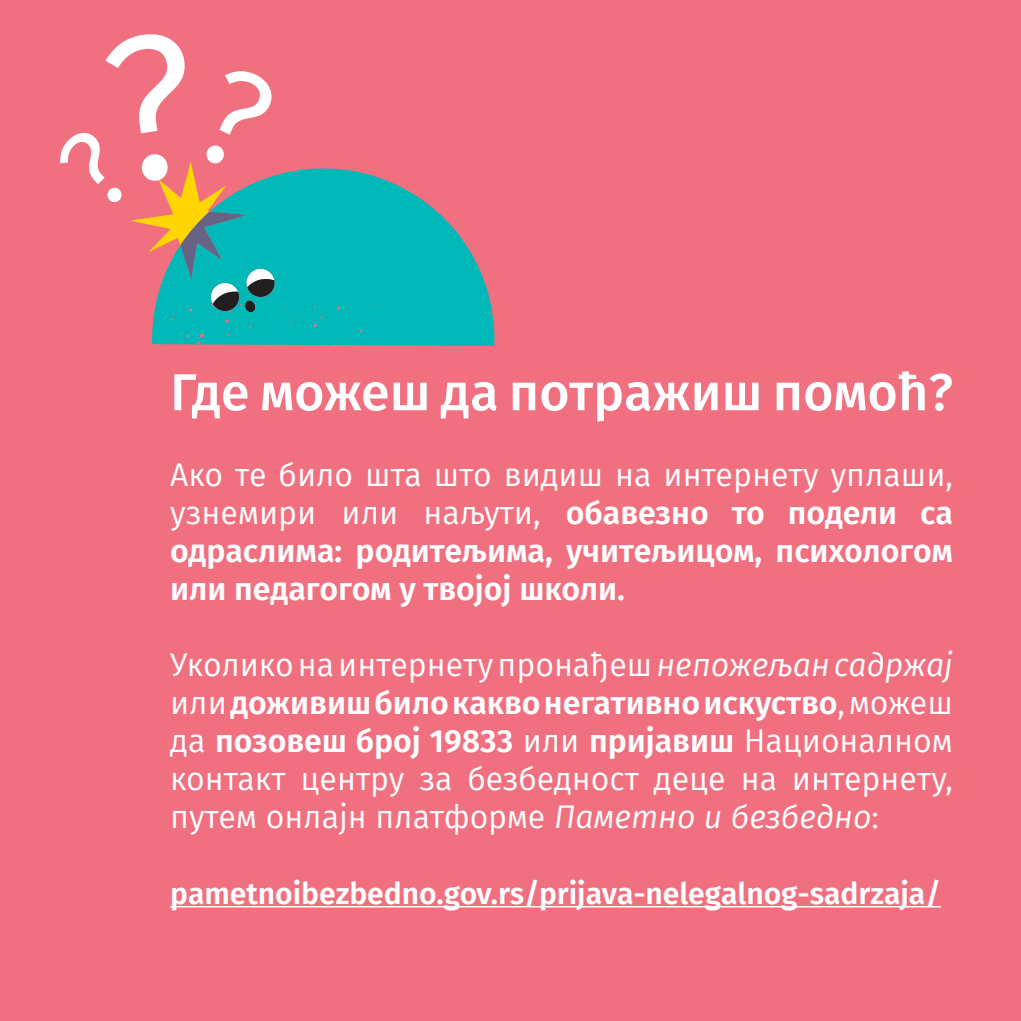
<style>
.page{position:relative;width:1021px;height:1021px;background:#fff}
.page>*{position:absolute;margin:0;border:0;box-sizing:border-box;transform-origin:0 0}
.t1{font:500 52px "Fira Sans";color:#fff}
.t2{font:32px/38px "Fira Sans";color:#fff;text-align:justify}
.t3{font:600 32px/38px "Fira Sans";color:#fff;text-align:justify}
.t4{font:600 30px "Fira Sans";color:#fff}
.s1{font-weight:400}
.s2{font-style:italic}
.s3{font-weight:600}
</style>
<div class="page">
<div style="left:0;top:0;width:1020px;height:1020px;background:#f17080"></div>
<hr style="left:170px;top:906px;width:771px;height:1px;background:#fff">
<svg style="left:152px;top:168px;width:343px;height:178px;background:#23adaf"></svg>
<svg style="left:60px;top:34px;width:215px;height:279px"></svg>
<h1 class="t1" style="left:170px;top:350px;width:784px">Где можеш да потражиш помоћ?</h1>
<p class="t3" style="left:170px;top:454px;width:784px"><span class="s1">Ако те било шта што видиш на интернету уплаши, узнемири или наљути,</span> обавезно то подели са одраслима: родитељима, учитељицом, психологом или педагогом у твојој школи.</p>
<p class="t2" style="left:170px;top:645px;width:784px">Уколико на интернету пронађеш <span class="s2">непожељан садржај </span>или <span class="s3">доживиш било какво негативно искуство</span>, можеш да <span class="s3">позовеш број 19833</span> или <span class="s3">пријавиш</span> Националном контакт центру за безбедност деце на интернету, путем онлајн платформе <span class="s2">Паметно и безбедно</span>:</p>
<p class="t4" style="left:170px;top:869px;width:772px">pametnoibezbedno.gov.rs/prijava-nelegalnog-sadrzaja/</p>
</div>
